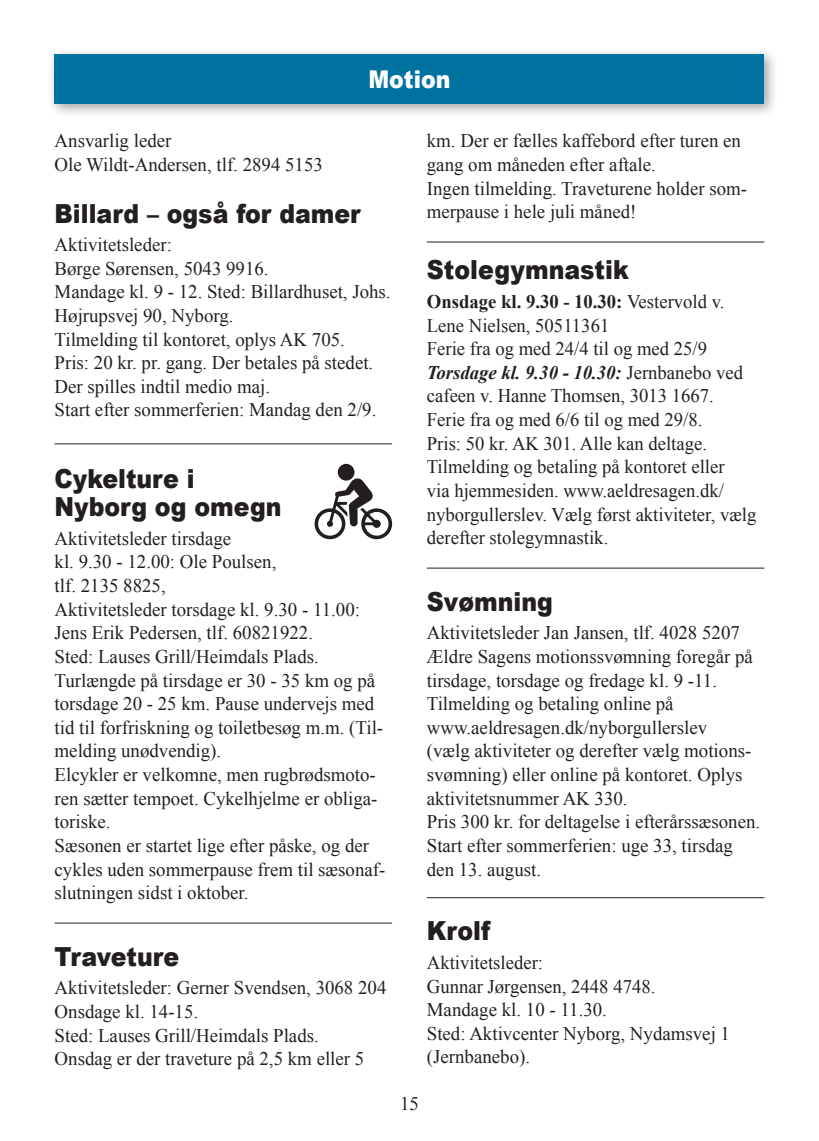
<style>
.page{position:relative;width:819px;height:1141px;background:#fff}
.page>*{position:absolute;margin:0;border:0;box-sizing:border-box;transform-origin:0 0}
.t1{font:900 26.25px/28px "Arial";color:#231f20;scale:.9 1}
.t2{font:900 24.5px "Arial";color:#fff;scale:.9 1}
.t3{font:19.25px/23.6px "Times New Roman";color:#231f20}
.s1{font-weight:700}
.s2{font-weight:700;font-style:italic}
</style>
<div class="page">
<div style="left:48px;top:48px;width:730px;height:70px;background:#231f20;opacity:.4"></div>
<div style="left:55px;top:55px;width:709px;height:49px;background:#00729f"></div>
<hr style="left:55px;top:444px;width:337px;height:1px;background:#231f20">
<hr style="left:55px;top:923px;width:337px;height:1px;background:#231f20">
<hr style="left:427px;top:242px;width:337px;height:1px;background:#231f20">
<hr style="left:427px;top:568px;width:337px;height:1px;background:#231f20">
<hr style="left:427px;top:897px;width:337px;height:1px;background:#231f20">
<svg style="left:314px;top:464px;width:78px;height:75px"></svg>
<p class="t2" style="left:368px;top:62px;width:93px">Motion</p>
<p class="t3" style="left:55px;top:129px;width:270px">Ansvarlig leder<br>Ole Wildt-Andersen, tlf. 2894 5153</p>
<h1 class="t1" style="left:55px;top:198px;width:342px">Billard – også for damer</h1>
<p class="t3" style="left:55px;top:233px;width:337px">Aktivitetsleder:<br>Børge Sørensen, 5043 9916.<br>Mandage kl. 9 - 12. Sted: Billardhuset, Johs.<br>Højrupsvej 90, Nyborg.<br>Tilmelding til kontoret, oplys AK 705.<br>Pris: 20 kr. pr. gang. Der betales på stedet.<br>Der spilles indtil medio maj.<br>Start efter sommerferien: Mandag den 2/9.</p>
<h1 class="t1" style="left:55px;top:464px;width:254px">Cykelture i<br>Nyborg og omegn</h1>
<p class="t3" style="left:55px;top:526px;width:332px">Aktivitetsleder tirsdage<br>kl. 9.30 - 12.00: Ole Poulsen,<br>tlf. 2135 8825,<br>Aktivitetsleder torsdage kl. 9.30 - 11.00:<br>Jens Erik Pedersen, tlf. 60821922.<br>Sted: Lauses Grill/Heimdals Plads.<br>Turlængde på tirsdage er 30 - 35 km og på torsdage 20 - 25 km. Pause undervejs med tid til forfriskning og toiletbesøg m.m. (Til&shy;melding unødvendig).<br>Elcykler er velkomne, men rugbrødsmoto&shy;ren sætter tempoet. Cykelhjelme er obliga&shy;toriske.<br>Sæsonen er startet lige efter påske, og der cykles uden sommerpause frem til sæsonaf&shy;slutningen sidst i oktober.</p>
<h1 class="t1" style="left:55px;top:942px;width:140px">Traveture</h1>
<p class="t3" style="left:55px;top:976px;width:333px">Aktivitetsleder: Gerner Svendsen, 3068 204<br>Onsdage kl. 14-15.<br>Sted: Lauses Grill/Heimdals Plads.<br>Onsdag er der traveture på 2,5 km eller 5</p>
<p class="t3" style="left:427px;top:129px;width:322px">km. Der er fælles kaffebord efter turen en gang om måneden efter aftale.<br>Ingen tilmelding. Traveturene holder som&shy;merpause i hele juli måned!</p>
<h1 class="t1" style="left:427px;top:255px;width:226px">Stolegymnastik</h1>
<p class="t3" style="left:427px;top:289px;width:331px"><span class="s1">Onsdage kl. 9.30 - 10.30:</span> Vestervold v.<br>Lene Nielsen, 50511361<br>Ferie fra og med 24/4 til og med 25/9<br><span class="s2">Torsdage kl. 9.30 - 10.30:</span> Jernbanebo ved cafeen v. Hanne Thomsen, 3013 1667.<br>Ferie fra og med 6/6 til og med 29/8.<br>Pris: 50 kr. AK 301. Alle kan deltage.<br>Tilmelding og betaling på kontoret eller<br>via hjemmesiden. www.aeldresagen.dk/ nyborgullerslev. Vælg først aktiviteter, vælg derefter stolegymnastik.</p>
<h1 class="t1" style="left:427px;top:587px;width:142px">Svømning</h1>
<p class="t3" style="left:427px;top:621px;width:335px">Aktivitetsleder Jan Jansen, tlf. 4028 5207<br>Ældre Sagens motionssvømning foregår på tirsdage, torsdage og fredage kl. 9 -11.<br>Tilmelding og betaling online på www.aeldresagen.dk/nyborgullerslev<br>(vælg aktiviteter og derefter vælg motions&shy;svømning) eller online på kontoret. Oplys aktivitetsnummer AK 330.<br>Pris 300 kr. for deltagelse i efterårssæsonen.<br>Start efter sommerferien: uge 33, tirsdag den 13. august.</p>
<h1 class="t1" style="left:427px;top:916px;width:72px">Krolf</h1>
<p class="t3" style="left:427px;top:950px;width:305px">Aktivitetsleder:<br>Gunnar Jørgensen, 2448 4748.<br>Mandage kl. 10 - 11.30.<br>Sted: Aktivcenter Nyborg, Nydamsvej 1 (Jernbanebo).</p>
<p class="t3" style="left:400px;top:1091px;width:20px">15</p>
</div>
